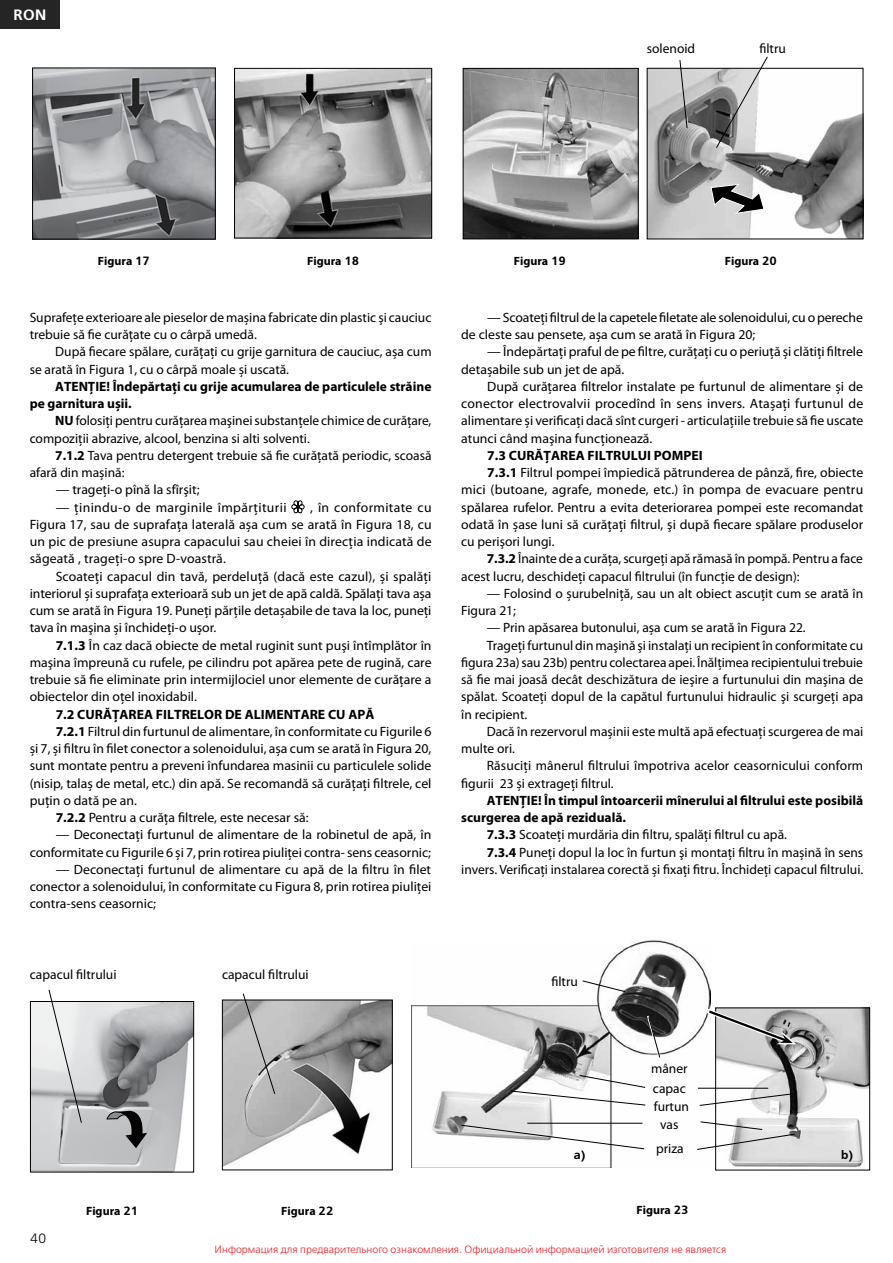
<style>
.page{position:relative;width:893px;height:1263px;background:#fff}
.page>*{position:absolute;margin:0;border:0;box-sizing:border-box;transform-origin:0 0}
.t1{font:15px "Free Set Demi Bold C";color:#fff}
.t2{font:13.5px/17.2px "Myriad Pro";color:#000}
.t3{font:700 13.5px/17.2px "Myriad Pro";color:#000}
.t4{font:13.5px "Myriad Pro";letter-spacing:.025em;color:#000}
.t5{font:13.5px "Free Set Light C";color:#000}
.t6{font:700 12px "Myriad Pro";color:#000}
.t7{font:12px "Free Set Demi Bold C";color:#000}
.t8{font:10.5px "Free Set Light C";color:#ed1d24}
.s1{font-family:"Free Set Demi Bold C";font-weight:400}
.s2{font-weight:700}
</style>
<div class="page">
<div style="left:0;top:0;width:60px;height:29px;background:#252525"></div>
<svg style="left:291px;top:500px;width:13px;height:13px"></svg>
<img style="left:32px;top:1003px;width:160px;height:167px">
<svg style="left:107px;top:1111px;width:40px;height:37px"></svg>
<div style="left:30px;top:1001px;width:164px;height:171px;border:1px solid #000"></div>
<svg style="left:48px;top:989px;width:34px;height:135px"></svg>
<img style="left:224px;top:1001px;width:167px;height:166px">
<div style="left:222px;top:999px;width:171px;height:171px;border:1px solid #fff"></div>
<svg style="left:242px;top:993px;width:34px;height:102px;background:#b9b9b9"></svg>
<img style="left:717px;top:1009px;width:151px;height:159px">
<div style="left:715px;top:1007px;width:155px;height:163px;border:1px solid #fff"></div>
<img style="left:411px;top:940px;width:299px;height:227px">
<svg style="left:460px;top:1124px;width:185px;height:26px"></svg>
<svg style="left:510px;top:1074px;width:136px;height:32px"></svg>
<svg style="left:646px;top:1014px;width:15px;height:45px"></svg>
<svg style="left:582px;top:980px;width:44px;height:13px"></svg>
<svg style="left:701px;top:1005px;width:96px;height:41px"></svg>
<hr style="left:698px;top:1088px;width:70px;height:1px;background:#fff">
<hr style="left:527px;top:1123px;width:115px;height:1px;background:#fff">
<svg style="left:699px;top:1093px;width:95px;height:13px"></svg>
<svg style="left:696px;top:1121px;width:100px;height:29px"></svg>
<img style="left:465px;top:70px;width:172px;height:167px">
<div style="left:463px;top:68px;width:176px;height:171px;border:1px solid #000"></div>
<img style="left:34px;top:70px;width:180px;height:167px">
<div style="left:32px;top:68px;width:184px;height:171px;border:1px solid #000"></div>
<img style="left:236px;top:70px;width:194px;height:166px">
<div style="left:234px;top:68px;width:198px;height:170px;border:1px solid #000"></div>
<img style="left:649px;top:70px;width:212px;height:167px">
<svg style="left:711px;top:184px;width:53px;height:30px"></svg>
<svg style="left:679px;top:60px;width:9px;height:69px"></svg>
<svg style="left:715px;top:56px;width:53px;height:93px"></svg>
<p class="t1" style="left:13px;top:6px;width:34px">RON</p>
<p class="t6" style="left:98px;top:253px;width:54px">Figura <span class="s1">17</span></p>
<p class="t6" style="left:307px;top:253px;width:54px">Figura <span class="s1">18</span></p>
<p class="t6" style="left:514px;top:253px;width:54px">Figura <span class="s1">19</span></p>
<p class="t2" style="left:647px;top:40px;width:50px">solenoid</p>
<p class="t2" style="left:759px;top:40px;width:28px">filtru</p>
<p class="t6" style="left:725px;top:253px;width:54px">Figura <span class="s1">20</span></p>
<p class="t2" style="left:30px;top:308px;width:403px">Suprafețe exterioare ale pieselor de mașina fabricate din plastic şi cauciuc trebuie să fie curățate cu o cârpă umedă.</p>
<p class="t2" style="left:30px;top:343px;width:403px;text-indent:26px">După fiecare spălare, curățați cu grije garnitura de cauciuc, așa cum se arată în Figura 1, cu o cârpă moale și uscată.</p>
<p class="t3" style="left:30px;top:377px;width:403px;text-indent:26px">ATENȚIE! Îndepărtați cu grije acumularea de particulele străine pe garnitura ușii.</p>
<p class="t2" style="left:30px;top:412px;width:403px;text-indent:26px"><span class="s2">NU</span> folosiți pentru curăţarea maşinei substanțele chimice de curățare, compoziţii abrazive, alcool, benzina si alti solventi.</p>
<p class="t2" style="left:30px;top:446px;width:403px;text-indent:26px"><span class="s2">7.1.2</span> Tava pentru detergent trebuie să fie curățată periodic, scoasă afară din mașină:</p>
<p class="t2" style="left:56px;top:481px;width:145px">— trageţi-o pînă la sfîrşit;</p>
<p class="t4" style="left:56px;top:499px;width:232px">— ţinindu-o de marginile împărţiturii</p>
<p class="t2" style="left:30px;top:498px;width:403px;text-align:justify;text-indent:280px">, în conformitate cu Figura 17, sau de suprafața laterală așa cum se arată în Figura 18, cu un pic de presiune asupra capacului sau cheiei în direcția indicată de săgeată , trageți-o spre D-voastră.</p>
<p class="t2" style="left:30px;top:567px;width:403px;text-align:justify;text-indent:26px">Scoateți capacul din tavă, perdeluţă (dacă este cazul), și spalăţi interiorul și suprafața exterioară sub un jet de apă caldă. Spălați tava așa cum se arată în Figura 19. Puneţi părțile detașabile de tava la loc, puneţi tava în maşina și închideți-o ușor.</p>
<p class="t2" style="left:30px;top:636px;width:403px;text-align:justify;text-indent:26px"><span class="s2">7.1.3</span> În caz dacă obiecte de metal ruginit sunt puşi întîmplător în maşina împreună cu rufele, pe cilindru pot apărea pete de rugină, care trebuie să fie eliminate prin intermijlociel unor elemente de curățare a obiectelor din oțel inoxidabil.</p>
<p class="t3" style="left:56px;top:705px;width:320px">7.2 CURĂŢAREA FILTRELOR DE ALIMENTARE CU APĂ</p>
<p class="t2" style="left:56px;top:722px;width:377px"><span class="s2">7.2.1</span> Filtrul din furtunul de alimentare, în conformitate cu Figurile 6</p>
<p class="t2" style="left:30px;top:740px;width:403px">și 7, și filtru în filet conector a solenoidului, așa cum se arată în Figura 20,</p>
<p class="t2" style="left:30px;top:757px;width:403px">sunt montate pentru a preveni înfundarea masinii cu particulele solide</p>
<p class="t2" style="left:30px;top:774px;width:403px">(nisip, talaș de metal, etc.) din apă. Se recomandă să curăţaţi filtrele, cel</p>
<p class="t2" style="left:30px;top:791px;width:109px">puțin o dată pe an.</p>
<p class="t2" style="left:56px;top:809px;width:254px"><span class="s2">7.2.2</span> Pentru a curăța filtrele, este necesar să:</p>
<p class="t2" style="left:30px;top:826px;width:403px;text-align:right">— Deconectați furtunul de alimentare de la robinetul de apă, în conformitate cu Figurile 6 și 7, prin rotirea piuliței contra- sens ceasornic;</p>
<p class="t2" style="left:30px;top:860px;width:403px;text-align:justify;text-indent:26px">— Deconectați furtunul de alimentare cu apă de la filtru în filet conector a solenoidului, în conformitate cu Figura 8, prin rotirea piuliței contra-sens ceasornic;</p>
<p class="t2" style="left:30px;top:965px;width:88px">capacul filtrului</p>
<p class="t2" style="left:222px;top:965px;width:88px">capacul filtrului</p>
<p class="t2" style="left:461px;top:308px;width:403px;text-indent:26px">— Scoateți filtrul de la capetele filetate ale solenoidului, cu o pereche de cleste sau pensete, așa cum se arată în Figura 20;</p>
<p class="t2" style="left:461px;top:343px;width:403px;text-indent:26px">— Îndepărtați praful de pe filtre, curățați cu o periuţă și clătiți filtrele detașabile sub un jet de apă.</p>
<p class="t2" style="left:461px;top:377px;width:404px;text-align:justify;text-indent:26px">După curățarea filtrelor instalate pe furtunul de alimentare și de conector electrovalvii procedînd în sens invers. Atașați furtunul de alimentare și verificați dacă sînt curgeri - articulaţiile trebuie să fie uscate atunci când maşina funcționează.</p>
<p class="t3" style="left:487px;top:446px;width:217px">7.3 CURĂŢAREA FILTRULUI POMPEI</p>
<p class="t2" style="left:487px;top:464px;width:378px"><span class="s2">7.3.1</span> Filtrul pompei împiedică pătrunderea de pânză, fire, obiecte</p>
<p class="t2" style="left:461px;top:481px;width:403px">mici (butoane, agrafe, monede, etc.) în pompa de evacuare pentru</p>
<p class="t2" style="left:461px;top:498px;width:404px">spălarea rufelor. Pentru a evita deteriorarea pompei este recomandat</p>
<p class="t2" style="left:461px;top:515px;width:403px">odată în șase luni să curățaţi filtrul, şi după fiecare spălare produselor</p>
<p class="t2" style="left:461px;top:533px;width:95px">cu perişori lungi.</p>
<p class="t2" style="left:487px;top:550px;width:378px"><span class="s2">7.3.2</span> Înainte de a curăța, scurgeţi apă rămasă în pompă. Pentru a face</p>
<p class="t2" style="left:461px;top:567px;width:340px">acest lucru, deschideţi capacul filtrului (în funcție de design):</p>
<p class="t2" style="left:461px;top:584px;width:404px;text-indent:26px">— Folosind o șurubelniță, sau un alt obiect ascuțit cum se arată în<br>Figura 21;</p>
<p class="t2" style="left:487px;top:619px;width:320px">— Prin apăsarea butonului, așa cum se arată în Figura 22.</p>
<p class="t2" style="left:487px;top:636px;width:378px">Trageţi furtunul din maşină şi instalaţi un recipient în conformitate cu</p>
<p class="t2" style="left:461px;top:653px;width:403px">figura 23a) sau 23b) pentru colectarea apei. Înălţimea recipientului trebuie</p>
<p class="t2" style="left:461px;top:671px;width:404px">să fie mai joasă decât deschizătura de ieşire a furtunului din maşina de</p>
<p class="t2" style="left:461px;top:688px;width:404px">spălat. Scoateţi dopul de la capătul furtunului hidraulic şi scurgeţi apa</p>
<p class="t2" style="left:461px;top:705px;width:68px">în recipient.</p>
<p class="t2" style="left:487px;top:722px;width:378px">Dacă în rezervorul mașinii este multă apă efectuați scurgerea de mai</p>
<p class="t2" style="left:461px;top:740px;width:55px">multe ori.</p>
<p class="t2" style="left:487px;top:757px;width:378px">Răsuciți mânerul filtrului împotriva acelor ceasornicului conform</p>
<p class="t2" style="left:461px;top:774px;width:154px">figurii 23 și extrageți filtrul.</p>
<p class="t3" style="left:487px;top:791px;width:378px">ATENȚIE! În timpul întoarcerii mînerului al filtrului este posibilă</p>
<p class="t3" style="left:461px;top:808px;width:166px">scurgerea de apă reziduală.</p>
<p class="t2" style="left:487px;top:826px;width:302px"><span class="s2">7.3.3</span> Scoateți murdăria din filtru, spalăţi filtrul cu apă.</p>
<p class="t2" style="left:487px;top:843px;width:378px"><span class="s2">7.3.4</span> Puneţi dopul la loc în furtun şi montaţi filtru în mașină în sens</p>
<p class="t2" style="left:461px;top:860px;width:404px">invers. Verificați instalarea corectă și fixaţi fitru. Închideți capacul filtrului.</p>
<p class="t2" style="left:551px;top:972px;width:28px">filtru</p>
<p class="t2" style="left:651px;top:1060px;width:38px">mâner</p>
<p class="t2" style="left:653px;top:1079px;width:34px">capac</p>
<p class="t2" style="left:654px;top:1097px;width:37px;line-height:17.9px;text-align:center">furtun vas</p>
<p class="t2" style="left:656px;top:1139px;width:29px">priza</p>
<p class="t7" style="left:574px;top:1148px;width:13px">а)</p>
<p class="t7" style="left:841px;top:1148px;width:13px">b)</p>
<p class="t5" style="left:30px;top:1231px;width:18px">40</p>
<p class="t6" style="left:86px;top:1203px;width:54px">Figura <span class="s1">21</span></p>
<p class="t6" style="left:281px;top:1203px;width:54px">Figura <span class="s1">22</span></p>
<p class="t6" style="left:636px;top:1202px;width:54px">Figura <span class="s1">23</span></p>
<p class="t8" style="left:215px;top:1244px;width:513px">Информация для предварительного ознакомления. Официальной информацией изготовителя не является</p>
</div>
